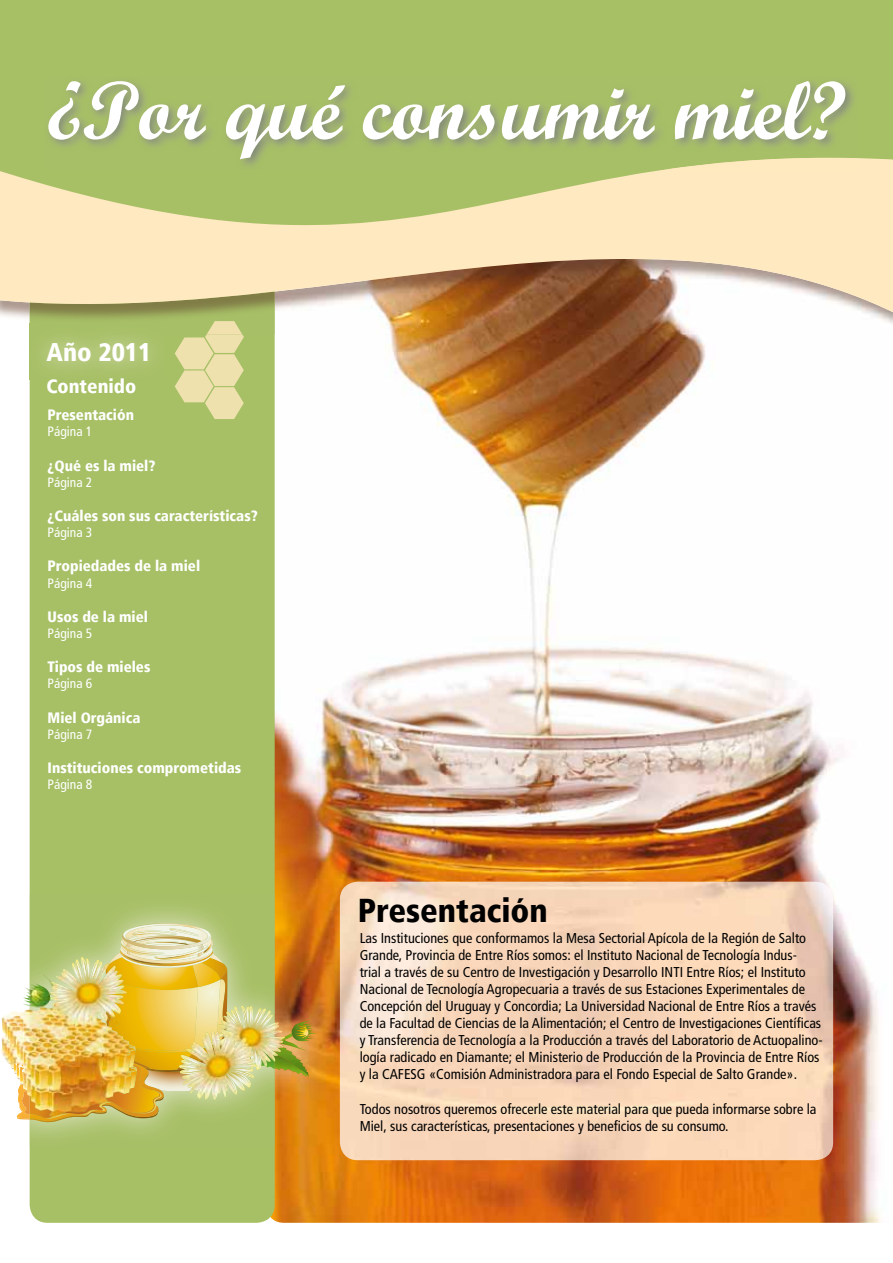
<style>
.page{position:relative;width:893px;height:1263px;background:#fff}
.page>*{position:absolute;margin:0;border:0;box-sizing:border-box;transform-origin:0 0}
.t1{font:82.5px "Wrexham Script";color:#fff}
.t2{font:900 condensed 33px "Frutiger LT";color:#000}
.t3{font:900 condensed 25.5px "Frutiger LT";color:#fff}
.t4{font:900 condensed 19.5px "Frutiger LT";color:#fff}
.t5{font:900 condensed 15px "Frutiger LT";color:#fff}
.t6{font:condensed 14.25px/17.1px "Frutiger LT";color:#000}
.t7{font:condensed 13.5px "Frutiger LT";color:#fff}
</style>
<div class="page">
<img style="left:266px;top:335px;width:615px;height:888px">
<div style="left:30px;top:264px;width:245px;height:959px;background:#a7c066;border-radius:18px"></div>
<img style="left:381px;top:317px;width:512px;height:18px">
<img style="left:41px;top:317px;width:234px;height:18px">
<div style="left:0;top:0;width:893px;height:151px;background:#a7c066"></div>
<svg style="left:0;top:151px;width:893px;height:166px;background:#ddce9f"></svg>
<img style="left:29px;top:335px;width:123px;height:44px">
<svg style="left:29px;top:323px;width:1px;height:12px"></svg>
<img style="left:41px;top:323px;width:123px;height:12px">
<img style="left:340px;top:882px;width:493px;height:278px">
<svg style="left:175px;top:335px;width:69px;height:84px"></svg>
<img style="left:207px;top:321px;width:35px;height:14px">
<img style="left:29px;top:894px;width:1px;height:253px">
<img style="left:275px;top:894px;width:41px;height:162px">
<img style="left:275px;top:1043px;width:34px;height:12px">
<img style="left:275px;top:1055px;width:34px;height:22px">
<img style="left:278px;top:1041px;width:28px;height:10px">
<img style="left:275px;top:1033px;width:17px;height:8px">
<svg style="left:303px;top:1020px;width:13px;height:19px"></svg>
<img style="left:292px;top:1022px;width:18px;height:19px">
<img style="left:7px;top:923px;width:268px;height:200px">
<img style="left:44px;top:76px;width:814px;height:94px">
<img style="left:663px;top:158px;width:195px;height:12px">
<img style="left:61px;top:963px;width:46px;height:26px">
<img style="left:215px;top:1015px;width:20px;height:20px">
<img style="left:1px;top:1015px;width:23px;height:52px">
<img style="left:235px;top:1016px;width:32px;height:14px">
<h1 class="t1" style="left:47px;top:60px;width:801px">¿Por qué consumir miel?</h1>
<h3 class="t3" style="left:46px;top:337px;width:107px">Año 2011</h3>
<h3 class="t4" style="left:46px;top:374px;width:91px">Contenido</h3>
<p class="t5" style="left:48px;top:406px;width:88px">Presentación</p>
<p class="t7" style="left:48px;top:424px;width:46px">Página 1</p>
<p class="t5" style="left:48px;top:456px;width:109px">¿Qué es la miel?</p>
<p class="t7" style="left:48px;top:474px;width:46px">Página 2</p>
<p class="t5" style="left:48px;top:507px;width:212px">¿Cuáles son sus características?</p>
<p class="t7" style="left:48px;top:525px;width:46px">Página 3</p>
<p class="t5" style="left:48px;top:557px;width:154px">Propiedades de la miel</p>
<p class="t7" style="left:48px;top:575px;width:46px">Página 4</p>
<p class="t5" style="left:48px;top:607px;width:102px">Usos de la miel</p>
<p class="t7" style="left:48px;top:625px;width:46px">Página 5</p>
<p class="t5" style="left:48px;top:658px;width:104px">Tipos de mieles</p>
<p class="t7" style="left:48px;top:676px;width:46px">Página 6</p>
<p class="t5" style="left:48px;top:708px;width:94px">Miel Orgánica</p>
<p class="t7" style="left:48px;top:726px;width:46px">Página 7</p>
<p class="t5" style="left:48px;top:759px;width:195px">Instituciones comprometidas</p>
<p class="t7" style="left:48px;top:777px;width:46px">Página 8</p>
<h2 class="t2" style="left:358px;top:890px;width:192px">Presentación</h2>
<p class="t6" style="left:360px;top:929px;width:464px">Las Instituciones que conformamos la Mesa Sectorial Apícola de la Región de Salto Grande, Provincia de Entre Ríos somos: el Instituto Nacional de Tecnología Indus-<br>trial a través de su Centro de Investigación y Desarrollo INTI Entre Ríos; el Instituto Nacional de Tecnología Agropecuaria a través de sus Estaciones Experimentales de Concepción del Uruguay y Concordia; La Universidad Nacional de Entre Ríos a través de la Facultad de Ciencias de la Alimentación; el Centro de Investigaciones Científicas y Transferencia de Tecnología a la Producción a través del Laboratorio de Actuopalino&shy;logía radicado en Diamante; el Ministerio de Producción de la Provincia de Entre Ríos y la CAFESG «Comisión Administradora para el Fondo Especial de Salto Grande».</p>
<p class="t6" style="left:360px;top:1100px;width:458px">Todos nosotros queremos ofrecerle este material para que pueda informarse sobre la<br>Miel, sus características, presentaciones y beneficios de su consumo.</p>
</div>
